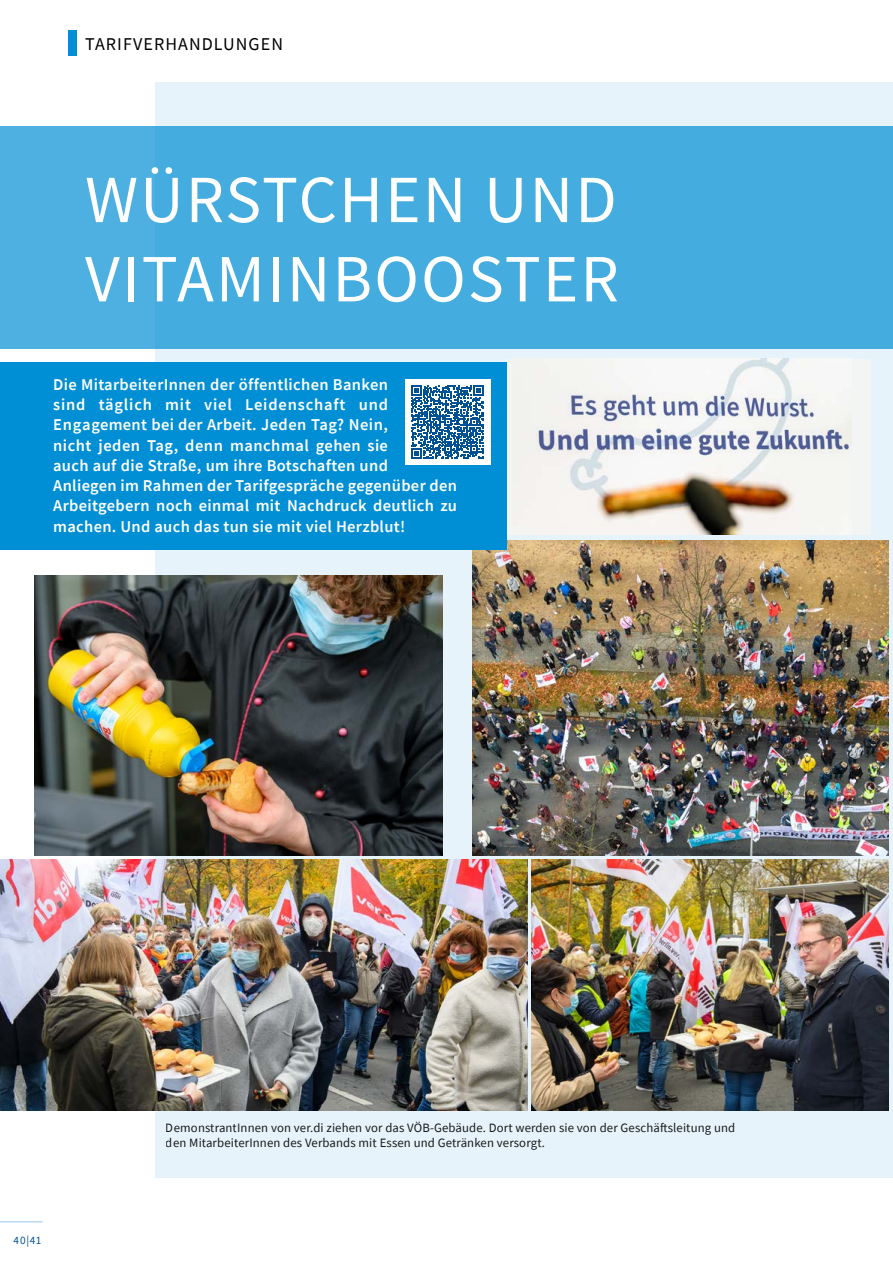
<style>
.page{position:relative;width:893px;height:1263px;background:#fff}
.page>*{position:absolute;margin:0;border:0;box-sizing:border-box;transform-origin:0 0}
.t1{font:67.5px/79.2px "Source Sans Pro";letter-spacing:.03em;color:#fff}
.t2{font:18px "Source Sans Pro";letter-spacing:.06em;color:#000}
.t3{font:600 16.5px/20.2px "Source Sans Pro";letter-spacing:.02em;color:#fff}
.t4{font:12.75px/15px "Source Sans Pro";letter-spacing:.01em;color:#000}
.t5{font:11.25px "Source Sans Pro";color:#005193}
</style>
<div class="page">
<div style="left:155px;top:83px;width:738px;height:1095px;background:#e7f3fb"></div>
<div style="left:506px;top:359px;width:364px;height:176px;background:#f3f4f4"></div>
<img style="left:536px;top:359px;width:315px;height:176px">
<div style="left:0;top:127px;width:893px;height:222px;background:#45acdf"></div>
<img style="left:34px;top:576px;width:408px;height:280px">
<img style="left:472px;top:540px;width:417px;height:316px">
<img style="left:0;top:860px;width:527px;height:251px">
<div style="left:0;top:362px;width:506px;height:188px;background:#008ed4"></div>
<img style="left:531px;top:860px;width:358px;height:251px">
<div style="left:405px;top:380px;width:85px;height:85px;background:#fff"></div>
<svg style="left:411px;top:386px;width:73px;height:73px"></svg>
<div style="left:68px;top:30px;width:9px;height:25px;background:#008ed4"></div>
<hr style="left:0;top:1221px;width:43px;height:1px;background:#b7daf2">
<p class="t2" style="left:85px;top:32px;width:199px">TARIFVERHANDLUNGEN</p>
<h1 class="t1" style="left:85px;top:160px;width:535px">WÜRSTCHEN UND<br>VITAMINBOOSTER</h1>
<p class="t3" style="left:53px;top:374px;width:405px">Die MitarbeiterInnen der öffentlichen Banken<br>sind täglich mit viel Leidenschaft und Engagement bei der Arbeit. Jeden Tag? Nein,<br>nicht jeden Tag, denn manchmal gehen sie<br>auch auf die Straße, um ihre Botschaften und<br>Anliegen im Rahmen der Tarifgespräche gegenüber den Arbeitgebern noch einmal mit Nachdruck deutlich zu machen. Und auch das tun sie mit viel Herzblut!</p>
<p class="t5" style="left:14px;top:1233px;width:29px">40|41</p>
<p class="t4" style="left:166px;top:1120px;width:571px">DemonstrantInnen von ver.di ziehen vor das VÖB-Gebäude. Dort werden sie von der Geschäftsleitung und den MitarbeiterInnen des Verbands mit Essen und Getränken versorgt.</p>
</div>
